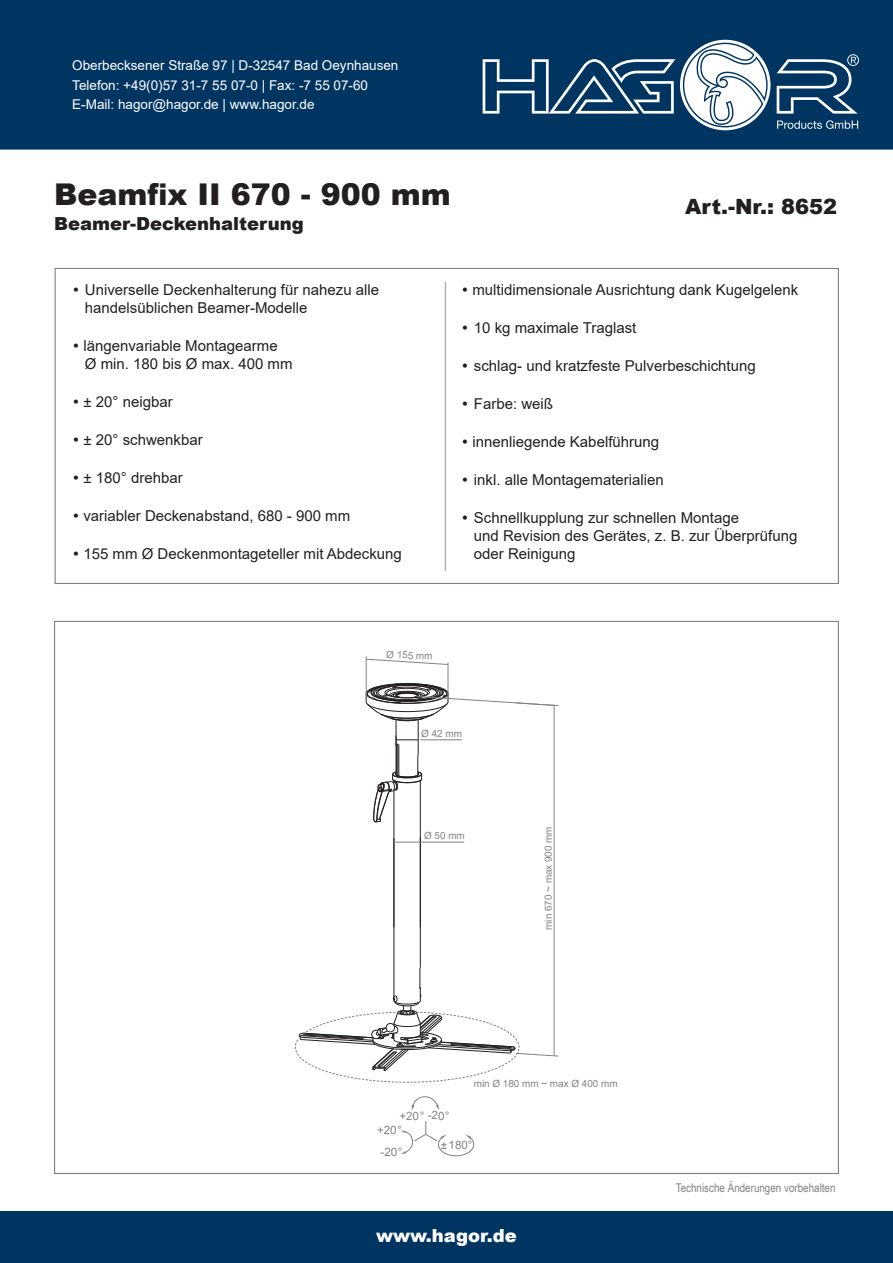
<style>
.page{position:relative;width:893px;height:1263px;background:#fff}
.page>*{position:absolute;margin:0;border:0;box-sizing:border-box;transform-origin:0 0}
.t1{font:900 30px "Arial";color:#231f20}
.t2{font:900 21px "Arial";color:#231f20}
.t3{font:900 18px "Arial";color:#231f20}
.t4{font:900 18px "Arial";color:#fff}
.t5{font:15px/18px "Arial";color:#231f20}
.t6{font:13.5px/19.5px "Arial";color:#fff}
.t7{font:12px "Arial Narrow";color:#808285}
.t8{font:11.55px/21.9px "Arial";color:#808285;text-align:center}
.t9{font:9.9px "Arial";color:#808285}
</style>
<div class="page">
<div style="left:0;top:1212px;width:893px;height:51px;background:#003562"></div>
<div style="left:0;top:0;width:893px;height:150px;background:#003562"></div>
<svg style="left:777px;top:54px;width:82px;height:60px;background:#365f83"></svg>
<svg style="left:777px;top:120px;width:81px;height:9px"></svg>
<svg style="left:483px;top:40px;width:287px;height:90px"></svg>
<hr style="left:394px;top:790px;width:1px;height:207px;background:#231f20">
<hr style="left:396px;top:720px;width:1px;height:55px;background:#231f20">
<hr style="left:397px;top:744px;width:1px;height:32px;background:#231f20">
<hr style="left:399px;top:745px;width:1px;height:31px;background:#231f20">
<hr style="left:418px;top:720px;width:1px;height:35px;background:#231f20">
<hr style="left:420px;top:781px;width:1px;height:186px;background:#231f20">
<svg style="left:373px;top:754px;width:49px;height:69px"></svg>
<svg style="left:396px;top:736px;width:22px;height:10px"></svg>
<svg style="left:412px;top:1096px;width:27px;height:14px"></svg>
<svg style="left:401px;top:1121px;width:74px;height:36px"></svg>
<svg style="left:295px;top:967px;width:264px;height:116px"></svg>
<svg style="left:366px;top:683px;width:193px;height:38px"></svg>
<hr style="left:554px;top:705px;width:1px;height:351px;background:#808285">
<hr style="left:420px;top:739px;width:42px;height:1px;background:#808285">
<hr style="left:394px;top:842px;width:70px;height:1px;background:#808285">
<hr style="left:366px;top:656px;width:1px;height:44px;background:#808285">
<hr style="left:448px;top:662px;width:1px;height:40px;background:#808285">
<svg style="left:366px;top:659px;width:82px;height:6px"></svg>
<hr style="left:445px;top:282px;width:1px;height:289px;background:#b0b1b5">
<p class="t6" style="left:72px;top:56px;width:328px">Oberbecksener Straße 97 | D-32547 Bad Oeynhausen<br>Telefon: +49(0)57 31-7 55 07-0 | Fax: -7 55 07-60<br>E-Mail: hagor@hagor.de | www.hagor.de</p>
<h1 class="t1" style="left:54px;top:172px;width:398px">Beamfix II 670 - 900 mm</h1>
<p class="t3" style="left:54px;top:211px;width:251px">Beamer-Deckenhalterung</p>
<p class="t5" style="left:85px;top:280px;width:296px">Universelle Deckenhalterung für nahezu alle handelsüblichen Beamer-Modelle</p>
<p class="t5" style="left:83px;top:336px;width:211px">längenvariable Montagearme<br>Ø min. 180 bis Ø max. 400 mm</p>
<p class="t5" style="left:83px;top:392px;width:91px">± 20° neigbar</p>
<p class="t5" style="left:83px;top:430px;width:121px">± 20° schwenkbar</p>
<p class="t5" style="left:83px;top:469px;width:101px">± 180° drehbar</p>
<p class="t5" style="left:83px;top:507px;width:268px">variabler Deckenabstand, 680 - 900 mm</p>
<p class="t5" style="left:83px;top:545px;width:320px">155 mm Ø Deckenmontageteller mit Abdeckung</p>
<h2 class="t2" style="left:685px;top:191px;width:154px">Art.-Nr.: 8652</h2>
<p class="t5" style="left:472px;top:280px;width:328px">multidimensionale Ausrichtung dank Kugelgelenk</p>
<p class="t5" style="left:474px;top:318px;width:164px">10 kg maximale Traglast</p>
<p class="t5" style="left:474px;top:356px;width:283px">schlag- und kratzfeste Pulverbeschichtung</p>
<p class="t5" style="left:474px;top:394px;width:81px">Farbe: weiß</p>
<p class="t5" style="left:472px;top:433px;width:188px">innenliegende Kabelführung</p>
<p class="t5" style="left:474px;top:471px;width:192px">inkl. alle Montagematerialien</p>
<p class="t5" style="left:474px;top:509px;width:325px">Schnellkupplung zur schnellen Montage<br>und Revision des Gerätes, z. B. zur Überprüfung oder Reinigung</p>
<p class="t9" style="left:387px;top:647px;width:48px;rotate:3deg">Ø 155 mm</p>
<p class="t9" style="left:421px;top:726px;width:42px">Ø 42 mm</p>
<p class="t9" style="left:424px;top:829px;width:42px">Ø 50 mm</p>
<p class="t9" style="left:541px;top:930px;width:105px;rotate:-90deg">min 670 ~ max 900 mm</p>
<p class="t8" style="left:400px;top:1104px;width:52px;rotate:1deg">+20° -20°</p>
<p class="t9" style="left:474px;top:1077px;width:145px">min Ø 180 mm ~ max Ø 400 mm</p>
<p class="t8" style="left:377px;top:1119px;width:27px;rotate:1deg">+20° -20°</p>
<p class="t8" style="left:441px;top:1134px;width:33px">±180°</p>
<p class="t4" style="left:376px;top:1222px;width:142px">www.hagor.de</p>
<p class="t7" style="left:676px;top:1179px;width:161px">Technische Änderungen vorbehalten</p>
</div>
